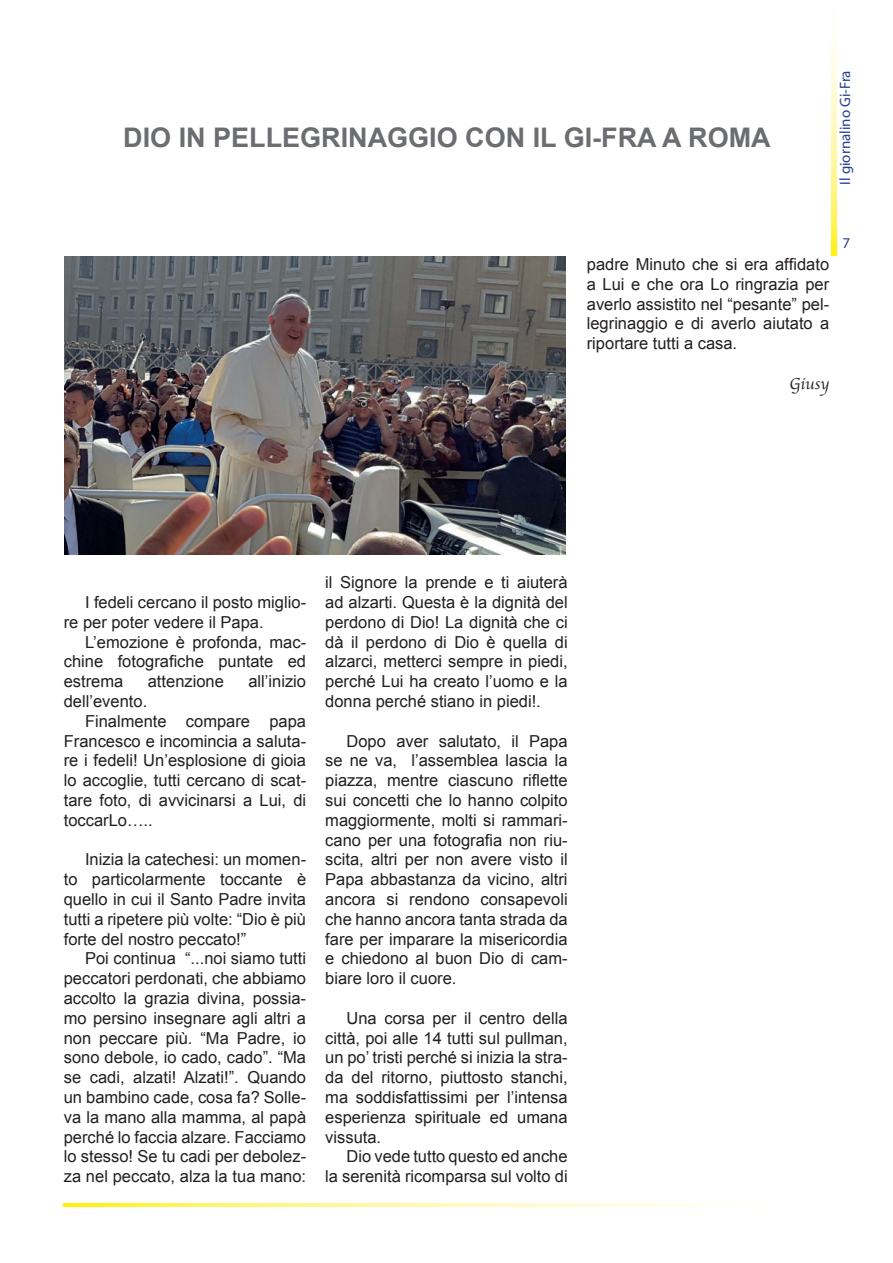
<style>
.page{position:relative;width:893px;height:1263px;background:#fff}
.page>*{position:absolute;margin:0;border:0;box-sizing:border-box;transform-origin:0 0}
.t1{font:700 27px "Arial";color:#6c6d70}
.t2{font:16.5px/19.8px "Arial";color:#231f20;text-align:justify}
.t3{font:16.5px "Apple Chancery";color:#231f20}
.t4{font:15px "Myriad Pro";color:#253f8e}
</style>
<div class="page">
<svg style="left:64px;top:1203px;width:652px;height:3px;background:#fff79d"></svg>
<svg style="left:831px;top:41px;width:5px;height:214px"></svg>
<img style="left:65px;top:257px;width:500px;height:298px">
<h1 class="t1" style="left:123px;top:120px;width:649px">DIO IN PELLEGRINAGGIO CON IL GI-FRA A ROMA</h1>
<p class="t4" style="left:836px;top:185px;width:116px;rotate:-90deg">Il giornalino Gi-Fra</p>
<p class="t2" style="left:587px;top:254px;width:244px">padre Minuto che si era affidato a Lui e che ora Lo ringrazia per averlo assistito nel “pesante” pel&shy;legrinaggio e di averlo aiutato a riportare tutti a casa.</p>
<p class="t3" style="left:789px;top:370px;width:41px">Giusy</p>
<p class="t4" style="left:842px;top:234px;width:9px">7</p>
<p class="t2" style="left:64px;top:592px;width:244px;text-indent:21px">I fedeli cercano il posto miglio&shy;re per poter vedere il Papa.</p>
<p class="t2" style="left:64px;top:632px;width:244px;text-indent:21px">L’emozione è profonda, mac&shy;chine fotografiche puntate ed estrema</p>
<p class="t2" style="left:148px;top:672px;width:78px">attenzione</p>
<p class="t2" style="left:248px;top:672px;width:59px">all’inizio</p>
<p class="t2" style="left:64px;top:691px;width:85px">dell’evento.</p>
<p class="t2" style="left:85px;top:711px;width:223px">Finalmente compare papa</p>
<p class="t2" style="left:64px;top:731px;width:244px">Francesco e incomincia a saluta-</p>
<p class="t2" style="left:64px;top:751px;width:244px">re i fedeli! Un’esplosione di gioia</p>
<p class="t2" style="left:64px;top:771px;width:244px">lo accoglie, tutti cercano di scat-</p>
<p class="t2" style="left:64px;top:790px;width:244px">tare foto, di avvicinarsi a Lui, di</p>
<p class="t2" style="left:64px;top:810px;width:90px">toccarLo…..</p>
<p class="t2" style="left:64px;top:850px;width:244px;text-indent:21px">Inizia la catechesi: un momen&shy;to particolarmente toccante è quello in cui il Santo Padre invita tutti a ripetere più volte: “Dio è più forte del nostro peccato!”</p>
<p class="t2" style="left:64px;top:949px;width:244px;text-indent:21px">Poi continua “...noi siamo tutti peccatori perdonati, che abbiamo accolto la grazia divina, possia&shy;mo persino insegnare agli altri a non peccare più. “Ma Padre, io sono debole, io cado, cado”. “Ma se cadi, alzati! Alzati!”. Quando un bambino cade, cosa fa? Solle&shy;va la mano alla mamma, al papà perché lo faccia alzare. Facciamo lo stesso! Se tu cadi per debolez&shy;za nel peccato, alza la tua mano:</p>
<p class="t2" style="left:325px;top:573px;width:244px">il Signore la prende e ti aiuterà ad alzarti. Questa è la dignità del perdono di Dio! La dignità che ci dà il perdono di Dio è quella di alzarci, metterci sempre in piedi, perché Lui ha creato l’uomo e la donna perché stiano in piedi!.</p>
<p class="t2" style="left:325px;top:731px;width:244px;text-indent:21px">Dopo aver salutato, il Papa se ne va, l’assemblea lascia la piazza, mentre ciascuno riflette sui concetti che lo hanno colpito maggiormente, molti si rammari&shy;cano per una fotografia non riu&shy;scita, altri per non avere visto il Papa abbastanza da vicino, altri ancora si rendono consapevoli che hanno ancora tanta strada da fare per imparare la misericordia e chiedono al buon Dio di cam&shy;biare loro il cuore.</p>
<p class="t2" style="left:325px;top:1008px;width:244px;text-indent:21px">Una corsa per il centro della città, poi alle 14 tutti sul pullman, un po’ tristi perché si inizia la stra&shy;da del ritorno, piuttosto stanchi, ma soddisfattissimi per l’intensa esperienza spirituale ed umana vissuta.</p>
<p class="t2" style="left:325px;top:1147px;width:244px;text-align:right">Dio vede tutto questo ed anche<br>la serenità ricomparsa sul volto di</p>
</div>
